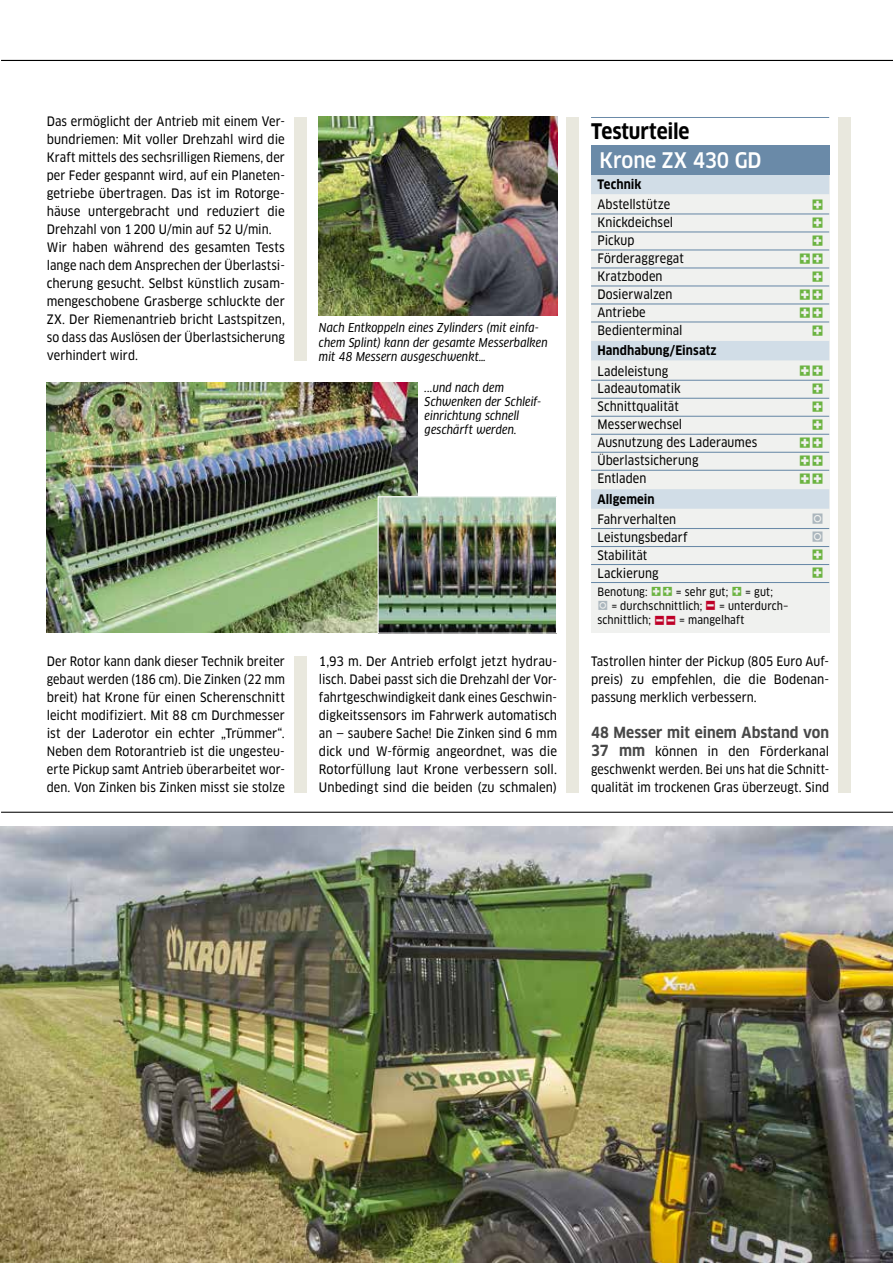
<style>
.page{position:relative;width:893px;height:1263px;background:#fff}
.page>*{position:absolute;margin:0;border:0;box-sizing:border-box;transform-origin:0 0}
.t1{font:500 condensed 21px "Clan OT";letter-spacing:-.005em;color:#fff}
.t2{font:700 condensed 21px "Clan OT";letter-spacing:-.005em;color:#000}
.t3{font:700 condensed 15px "Clan OT";letter-spacing:.005em;color:#484848}
.t4{font:12.75px/18px "Clan OT Narrow News";letter-spacing:.005em;color:#000;text-align:justify}
.t5{font:700 condensed 12.75px "Clan OT";letter-spacing:.005em;color:#000}
.t6{font:12.75px "Linotype Tapestry Quadrate";letter-spacing:.02em;color:#6bb340}
.t7{font:12.75px "Linotype Tapestry Quadrate";color:#abb6bd}
.t8{font:italic 12px/14.2px "Clan OT Narr News";letter-spacing:.01em;color:#000;scale:.95 1}
.t9{font:11.25px/14.2px "Clan OT Narrow News";letter-spacing:.01em;color:#000}
.s1{font-family:"Linotype Tapestry Quadrate";color:#6bb340}
.s2{font-family:"Linotype Tapestry Quadrate";color:#abb6bd}
.s3{font-family:"Linotype Tapestry Quadrate";color:#be0027}
.s4{font-family:"Clan OT";font-weight:700;font-stretch:condensed;font-size:15px;color:#484848}
</style>
<div class="page">
<div style="left:566px;top:117px;width:13px;height:675px;background:#e9e8de"></div>
<div style="left:838px;top:117px;width:13px;height:675px;background:#e9e8de"></div>
<div style="left:294px;top:117px;width:13px;height:243px;background:#e9e8de"></div>
<div style="left:294px;top:656px;width:13px;height:136px;background:#e9e8de"></div>
<img style="left:47px;top:382px;width:370px;height:250px">
<img style="left:380px;top:498px;width:175px;height:134px">
<div style="left:378px;top:496px;width:179px;height:138px;border:1px solid #fff"></div>
<img style="left:319px;top:117px;width:238px;height:199px">
<hr style="left:1px;top:812px;width:892px;height:1px;background:#000">
<hr style="left:591px;top:117px;width:238px;height:1px;background:#6a8aa8">
<div style="left:591px;top:175px;width:238px;height:457px;background:#f0f1ef"></div>
<div style="left:591px;top:175px;width:238px;height:19px;background:#d1dde7"></div>
<hr style="left:591px;top:213px;width:238px;height:1px;background:#6a8aa8">
<hr style="left:591px;top:231px;width:238px;height:1px;background:#6a8aa8">
<hr style="left:591px;top:249px;width:238px;height:1px;background:#6a8aa8">
<hr style="left:591px;top:267px;width:238px;height:1px;background:#6a8aa8">
<hr style="left:591px;top:285px;width:238px;height:1px;background:#6a8aa8">
<hr style="left:591px;top:303px;width:238px;height:1px;background:#6a8aa8">
<hr style="left:591px;top:321px;width:238px;height:1px;background:#6a8aa8">
<div style="left:591px;top:341px;width:238px;height:19px;background:#d1dde7"></div>
<hr style="left:591px;top:380px;width:238px;height:1px;background:#6a8aa8">
<hr style="left:591px;top:398px;width:238px;height:1px;background:#6a8aa8">
<hr style="left:591px;top:416px;width:238px;height:1px;background:#6a8aa8">
<hr style="left:591px;top:434px;width:238px;height:1px;background:#6a8aa8">
<hr style="left:591px;top:452px;width:238px;height:1px;background:#6a8aa8">
<hr style="left:591px;top:470px;width:238px;height:1px;background:#6a8aa8">
<div style="left:591px;top:489px;width:238px;height:20px;background:#d1dde7"></div>
<hr style="left:591px;top:528px;width:238px;height:1px;background:#6a8aa8">
<hr style="left:591px;top:546px;width:238px;height:1px;background:#6a8aa8">
<hr style="left:591px;top:564px;width:238px;height:1px;background:#6a8aa8">
<hr style="left:591px;top:582px;width:238px;height:1px;background:#6a8aa8">
<div style="left:591px;top:145px;width:238px;height:30px;background:#6a8aa8"></div>
<hr style="left:1px;top:60px;width:892px;height:1px;background:#000">
<img style="left:0;top:826px;width:893px;height:437px">
<p class="t4" style="left:47px;top:112px;width:240px;text-align:left">Das ermöglicht der Antrieb mit einem Ver&shy;bundriemen: Mit voller Drehzahl wird die Kraft mittels des sechsrilligen Riemens, der per Feder gespannt wird, auf ein Planeten&shy;getriebe übertragen. Das ist im Rotorge&shy;häuse untergebracht und reduziert die Drehzahl von 1200 U/min auf 52 U/min.<br>Wir haben während des gesamten Tests lange nach dem Ansprechen der Überlastsi&shy;cherung gesucht. Selbst künstlich zusam&shy;mengeschobene Grasberge schluckte der ZX. Der Riemenantrieb bricht Lastspitzen, so dass das Auslösen der Überlastsicherung verhindert wird.</p>
<p class="t8" style="left:319px;top:321px;width:242px">Nach Entkoppeln eines Zylinders (mit einfa&shy;chem Splint) kann der gesamte Messerbalken mit 48 Messern ausgeschwenkt…</p>
<p class="t8" style="left:425px;top:380px;width:123px">...und nach dem<br>Schwenken der Schleif&shy;einrichtung schnell geschärft werden.</p>
<p class="t4" style="left:47px;top:652px;width:240px">Der Rotor kann dank dieser Technik breiter gebaut werden (186 cm). Die Zinken (22 mm breit) hat Krone für einen Scherenschnitt leicht modifiziert. Mit 88 cm Durchmesser ist der Laderotor ein echter „Trümmer“.<br>Neben dem Rotorantrieb ist die ungesteu&shy;erte Pickup samt Antrieb überarbeitet wor&shy;den. Von Zinken bis Zinken misst sie stolze</p>
<p class="t4" style="left:319px;top:652px;width:240px">1,93 m. Der Antrieb erfolgt jetzt hydrau&shy;lisch. Dabei passt sich die Drehzahl der Vor&shy;fahrtgeschwindigkeit dank eines Geschwin&shy;digkeitssensors im Fahrwerk automatisch an — saubere Sache! Die Zinken sind 6 mm dick und W-förmig angeordnet, was die Rotorfüllung laut Krone verbessern soll.<br>Unbedingt sind die beiden (zu schmalen)</p>
<h1 class="t2" style="left:591px;top:119px;width:100px">Testurteile</h1>
<p class="t5" style="left:597px;top:177px;width:46px">Technik</p>
<p class="t4" style="left:597px;top:196px;width:74px">Abstellstütze</p>
<p class="t6" style="left:812px;top:199px;width:14px">B</p>
<p class="t4" style="left:597px;top:214px;width:77px">Knickdeichsel</p>
<p class="t6" style="left:812px;top:217px;width:14px">B</p>
<p class="t4" style="left:597px;top:232px;width:39px">Pickup</p>
<p class="t6" style="left:812px;top:235px;width:14px">B</p>
<p class="t4" style="left:597px;top:250px;width:88px">Förderaggregat</p>
<p class="t6" style="left:799px;top:253px;width:26px">BB</p>
<p class="t4" style="left:597px;top:268px;width:67px">Kratzboden</p>
<p class="t6" style="left:812px;top:271px;width:14px">B</p>
<p class="t4" style="left:597px;top:286px;width:77px">Dosierwalzen</p>
<p class="t6" style="left:799px;top:289px;width:26px">BB</p>
<p class="t4" style="left:597px;top:304px;width:50px">Antriebe</p>
<p class="t6" style="left:799px;top:307px;width:26px">BB</p>
<p class="t4" style="left:597px;top:322px;width:87px">Bedienterminal</p>
<p class="t6" style="left:812px;top:325px;width:14px">B</p>
<p class="t5" style="left:597px;top:343px;width:121px">Handhabung/Einsatz</p>
<p class="t4" style="left:597px;top:362px;width:72px">Ladeleistung</p>
<p class="t6" style="left:799px;top:365px;width:26px">BB</p>
<p class="t4" style="left:597px;top:380px;width:85px">Ladeautomatik</p>
<p class="t6" style="left:812px;top:383px;width:14px">B</p>
<p class="t4" style="left:597px;top:398px;width:83px">Schnittqualität</p>
<p class="t6" style="left:812px;top:401px;width:14px">B</p>
<p class="t4" style="left:597px;top:416px;width:86px">Messerwechsel</p>
<p class="t6" style="left:812px;top:419px;width:14px">B</p>
<p class="t4" style="left:597px;top:434px;width:161px">Ausnutzung des Laderaumes</p>
<p class="t6" style="left:799px;top:437px;width:26px">BB</p>
<p class="t4" style="left:597px;top:452px;width:102px">Überlastsicherung</p>
<p class="t6" style="left:799px;top:455px;width:26px">BB</p>
<p class="t4" style="left:597px;top:470px;width:50px">Entladen</p>
<p class="t6" style="left:799px;top:473px;width:26px">BB</p>
<p class="t5" style="left:597px;top:492px;width:59px">Allgemein</p>
<p class="t4" style="left:597px;top:510px;width:80px">Fahrverhalten</p>
<p class="t7" style="left:812px;top:514px;width:14px">Z</p>
<p class="t4" style="left:597px;top:528px;width:92px">Leistungsbedarf</p>
<p class="t7" style="left:812px;top:532px;width:14px">Z</p>
<p class="t4" style="left:597px;top:546px;width:51px">Stabilität</p>
<p class="t6" style="left:812px;top:550px;width:14px">B</p>
<p class="t4" style="left:597px;top:564px;width:63px">Lackierung</p>
<p class="t6" style="left:812px;top:568px;width:14px">B</p>
<p class="t9" style="left:597px;top:584px;width:193px">Benotung: <span class="s1">BB</span> = sehr gut; <span class="s1">B</span> = gut;<br><span class="s2">Z</span> = durchschnittlich; <span class="s3">E</span> = unterdurch– schnittlich; <span class="s3">EE</span> = mangelhaft</p>
<h1 class="t1" style="left:600px;top:148px;width:163px">Krone ZX 430 GD</h1>
<p class="t4" style="left:591px;top:652px;width:240px;text-align:left">Tastrollen hinter der Pickup (805 Euro Auf&shy;preis) zu empfehlen, die die Bodenan&shy;passung merklich verbessern.</p>
<p class="t3" style="left:591px;top:724px;width:240px">48 Messer mit einem Abstand von</p>
<p class="t4" style="left:591px;top:742px;width:240px"><span class="s4">37 mm</span> können in den Förderkanal geschwenkt werden. Bei uns hat die Schnitt&shy;qualität im trockenen Gras überzeugt. Sind</p>
</div>
